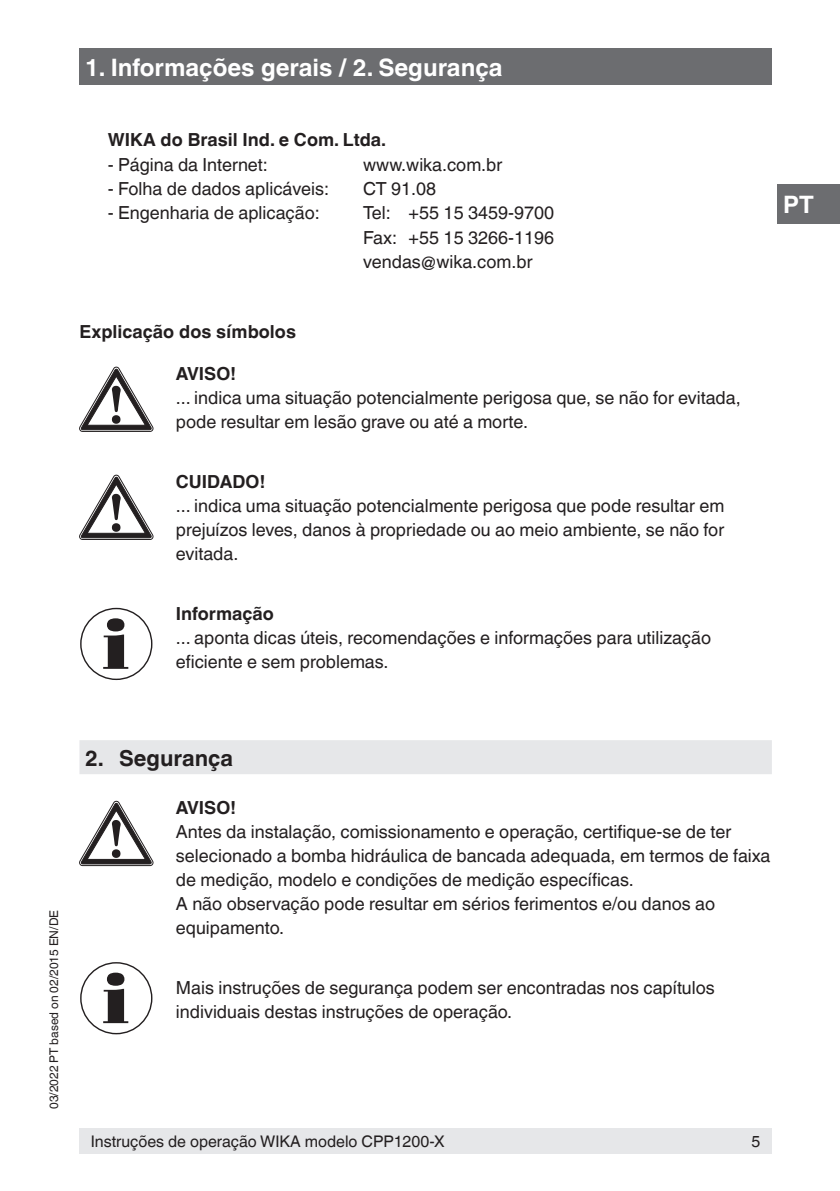
<style>
.page{position:relative;width:840px;height:1191px;background:#fff}
.page>*{position:absolute;margin:0;border:0;box-sizing:border-box;transform-origin:0 0}
.OI-Kopf{font:700 24px "Helvetica World";color:#fff}
.t1{font:700 22px "Helvetica World";color:#231f20}
.Gefahrensymbole{font:18px/24px "Helvetica World";color:#231f20}
.Running_text{font:18px "Helvetica World";color:#231f20}
.Subheadline2{font:700 18px "Helvetica World";color:#231f20}
.Gefahrensymbole_Bold{font:700 18px "Helvetica World";color:#231f20}
.t2{font:16px "Helvetica World";color:#231f20}
.t3{font:12px "Helvetica World";color:#231f20}
</style>
<div class="page">
<div style="left:79px;top:1128px;width:692px;height:26px;background:#e6e7e9"></div>
<div style="left:79px;top:48px;width:692px;height:37px;background:#6c6d70"></div>
<div style="left:777px;top:185px;width:62px;height:39px;background:#6c6d70"></div>
<div style="left:79px;top:740px;width:692px;height:34px;background:#e6e7e9"></div>
<svg style="left:79px;top:367px;width:74px;height:64px"></svg>
<svg style="left:79px;top:475px;width:74px;height:64px"></svg>
<svg style="left:103px;top:618px;width:25px;height:51px"></svg>
<div style="left:80px;top:608px;width:72px;height:72px;border:1px solid #231f20;border-radius:50%"></div>
<svg style="left:79px;top:801px;width:74px;height:64px"></svg>
<svg style="left:103px;top:972px;width:25px;height:51px"></svg>
<div style="left:80px;top:962px;width:72px;height:72px;border:1px solid #231f20;border-radius:50%"></div>
<p class="OI-Kopf" style="left:85px;top:53px;width:418px">1. Informações gerais / 2. Segurança</p>
<p class="Subheadline2" style="left:108px;top:130px;width:280px">WIKA do Brasil Ind. e Com. Ltda.</p>
<p class="Running_text" style="left:108px;top:154px;width:161px">- Página da Internet:</p>
<p class="Running_text" style="left:363px;top:154px;width:140px">www.wika.com.br</p>
<p class="Running_text" style="left:108px;top:178px;width:222px">- Folha de dados aplicáveis:</p>
<p class="Running_text" style="left:363px;top:178px;width:75px">CT 91.08</p>
<p class="Running_text" style="left:108px;top:202px;width:213px">- Engenharia de aplicação:</p>
<p class="Running_text" style="left:363px;top:202px;width:192px">Tel: +55 15 3459-9700</p>
<p class="Running_text" style="left:363px;top:227px;width:192px">Fax: +55 15 3266-1196</p>
<p class="Running_text" style="left:363px;top:251px;width:171px">vendas@wika.com.br</p>
<p class="Subheadline2" style="left:79px;top:321px;width:218px">Explicação dos símbolos</p>
<p class="Gefahrensymbole_Bold" style="left:176px;top:363px;width:62px">AVISO!</p>
<p class="Gefahrensymbole" style="left:176px;top:385px;width:566px">... indica uma situação potencialmente perigosa que, se não for evitada, pode resultar em lesão grave ou até a morte.</p>
<p class="Gefahrensymbole_Bold" style="left:176px;top:471px;width:91px">CUIDADO!</p>
<p class="Gefahrensymbole" style="left:176px;top:493px;width:549px;text-align:justify">... indica uma situação potencialmente perigosa que pode resultar em prejuízos leves, danos à propriedade ou ao meio ambiente, se não for evitada.</p>
<p class="Gefahrensymbole_Bold" style="left:176px;top:603px;width:99px">Informação</p>
<p class="Gefahrensymbole" style="left:176px;top:625px;width:536px">... aponta dicas úteis, recomendações e informações para utilização eficiente e sem problemas.</p>
<h1 class="OI-Kopf" style="left:782px;top:191px;width:32px">PT</h1>
<p class="t3" style="left:47px;top:1109px;width:200px;rotate:-90deg">03/2022 PT based on 02/2015 EN/DE</p>
<p class="t1" style="left:85px;top:745px;width:149px">2. Segurança</p>
<p class="Gefahrensymbole_Bold" style="left:176px;top:797px;width:62px">AVISO!</p>
<p class="Gefahrensymbole" style="left:176px;top:819px;width:595px">Antes da instalação, comissionamento e operação, certifique-se de ter selecionado a bomba hidráulica de bancada adequada, em termos de faixa de medição, modelo e condições de medição específicas.</p>
<p class="Gefahrensymbole" style="left:176px;top:891px;width:540px">A não observação pode resultar em sérios ferimentos e/ou danos ao equipamento.</p>
<p class="Gefahrensymbole" style="left:176px;top:975px;width:540px">Mais instruções de segurança podem ser encontradas nos capítulos individuais destas instruções de operação.</p>
<p class="t2" style="left:91px;top:1132px;width:355px">Instruções de operação WIKA modelo CPP1200-X</p>
<p class="t2" style="left:751px;top:1132px;width:10px">5</p>
</div>
